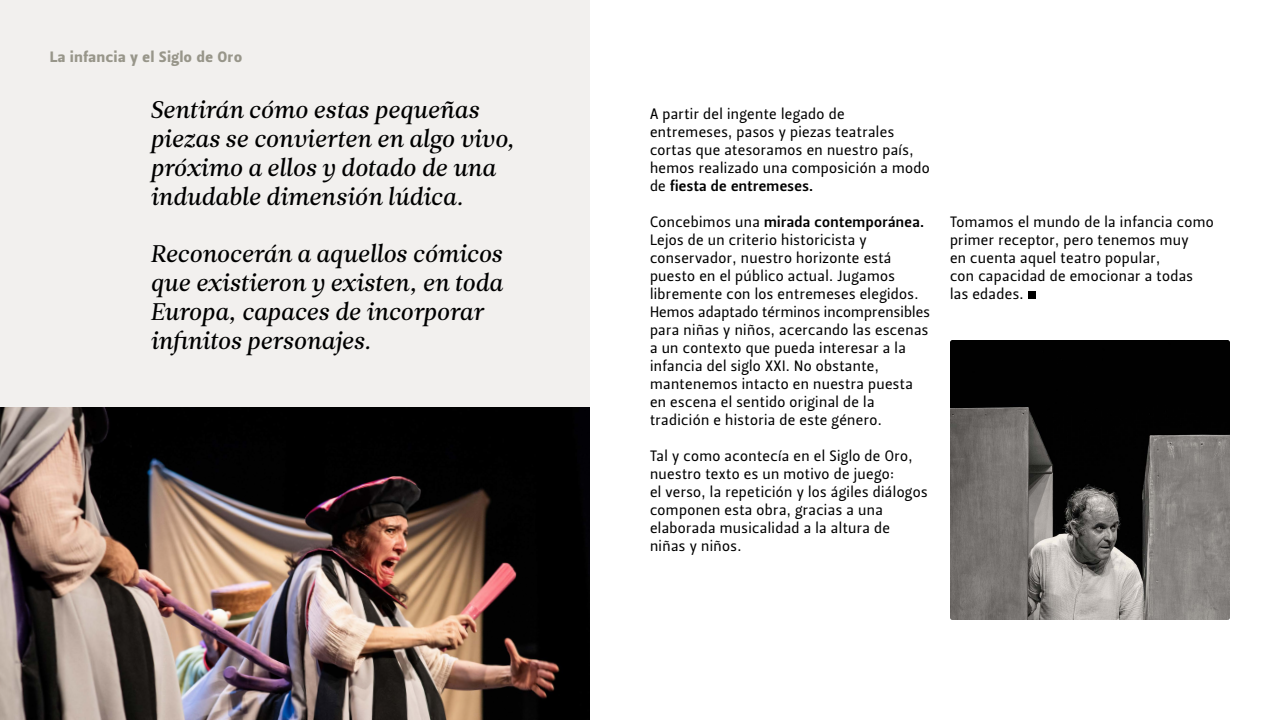
<style>
.page{position:relative;width:1280px;height:720px;background:#fff}
.page>*{position:absolute;margin:0;border:0;box-sizing:border-box;transform-origin:0 0}
.Cursivas_grandes{font:24px/28.8px "Leitura News Italic 2";letter-spacing:-.015em;color:#000}
.Redonda_texto{font:15px/18px "Leitura Sans Grot 2";letter-spacing:.025em;color:#000}
.t1{font:15px "Leitura Sans Grot 4";letter-spacing:.05em;color:#98968a}
.s1{font-family:"Leitura Sans Grot 3"}
</style>
<div class="page">
<div style="left:0;top:0;width:590px;height:407px;background:#f2f0ee"></div>
<img style="left:0;top:407px;width:590px;height:313px">
<img style="left:950px;top:340px;width:280px;height:280px">
<div style="left:1028px;top:291px;width:8px;height:8px;background:#000"></div>
<p class="t1" style="left:50px;top:48px;width:193px">La infancia y el Siglo de Oro</p>
<p class="Cursivas_grandes" style="left:150px;top:96px;width:366px">Sentirán cómo estas pequeñas piezas se convierten en algo vivo, próximo a ellos y dotado de una indudable dimensión lúdica.</p>
<p class="Cursivas_grandes" style="left:150px;top:240px;width:354px">Reconocerán a aquellos cómicos que existieron y existen, en toda<br>Europa, capaces de incorporar infinitos personajes.</p>
<p class="Redonda_texto" style="left:650px;top:105px;width:281px">A partir del ingente legado de entremeses, pasos y piezas teatrales cortas que atesoramos en nuestro país, hemos realizado una composición a modo de <span class="s1">fiesta de entremeses.</span></p>
<p class="Redonda_texto" style="left:650px;top:213px;width:282px">Concebimos una <span class="s1">mirada contemporánea.<br></span>Lejos de un criterio historicista y conservador, nuestro horizonte está puesto en el público actual. Jugamos libremente con los entremeses elegidos.<br>Hemos adaptado términos incomprensibles para niñas y niños, acercando las escenas a un contexto que pueda interesar a la infancia del siglo XXI. No obstante, mantenemos intacto en nuestra puesta en escena el sentido original de la tradición e historia de este género.</p>
<p class="Redonda_texto" style="left:650px;top:447px;width:264px">Tal y como acontecía en el Siglo de Oro, nuestro texto es un motivo de juego:</p>
<p class="Redonda_texto" style="left:650px;top:483px;width:279px">el verso, la repetición y los ágiles diálogos componen esta obra, gracias a una elaborada musicalidad a la altura de</p>
<p class="Redonda_texto" style="left:650px;top:537px;width:93px">niñas y niños.</p>
<p class="Redonda_texto" style="left:950px;top:213px;width:265px">Tomamos el mundo de la infancia como primer receptor, pero tenemos muy</p>
<p class="Redonda_texto" style="left:950px;top:249px;width:212px">en cuenta aquel teatro popular,</p>
<p class="Redonda_texto" style="left:950px;top:267px;width:245px">con capacidad de emocionar a todas</p>
<p class="Redonda_texto" style="left:950px;top:285px;width:75px">las edades.</p>
</div>
